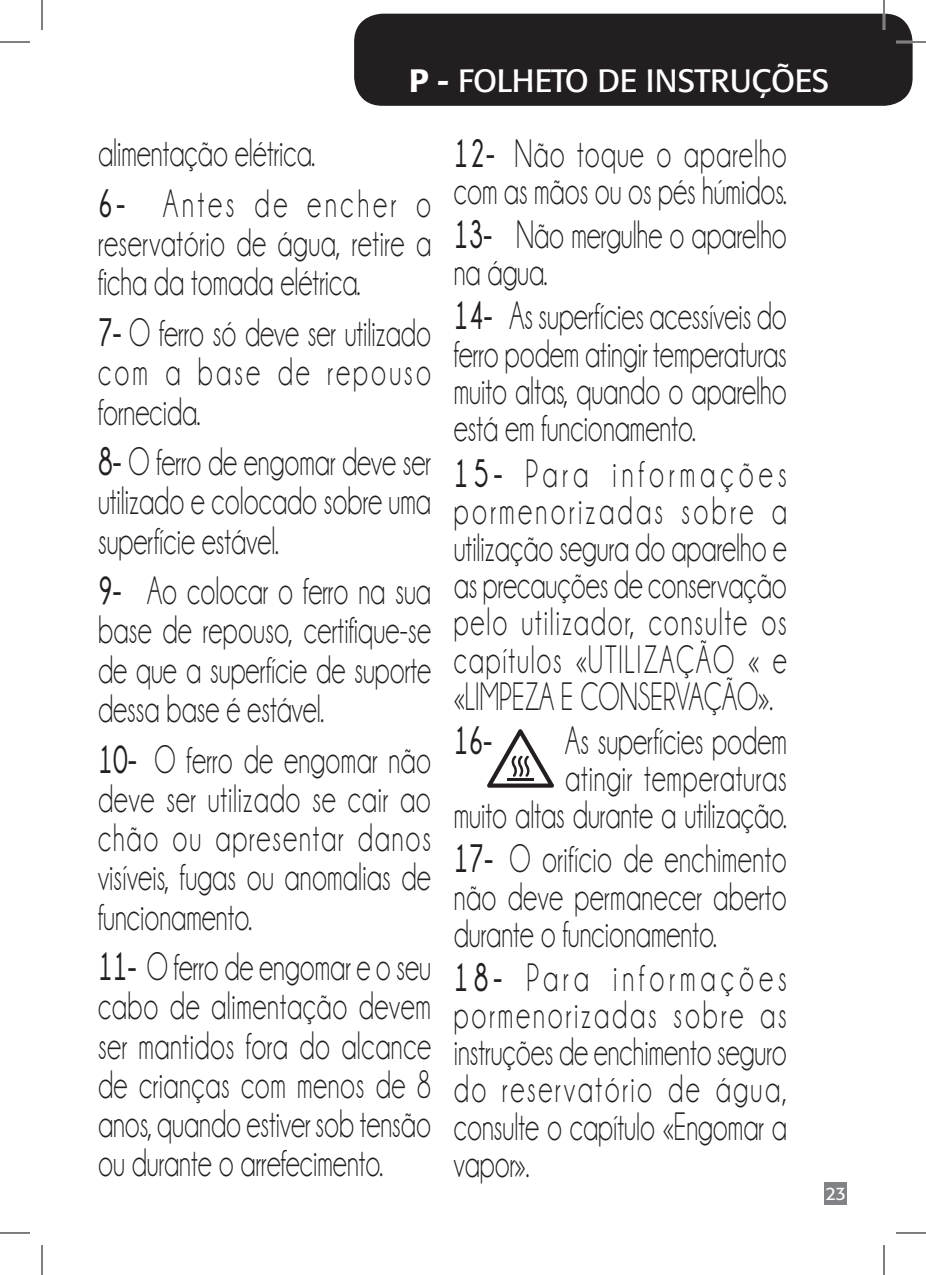
<style>
.page{position:relative;width:926px;height:1275px;background:#fff}
.page>*{position:absolute;margin:0;border:0;box-sizing:border-box;transform-origin:0 0}
.t1{font:40px/37.2px "Champagne&Limousines";color:#231f20;text-align:justify;scale:.69 1}
.t2{font:40px/39.2px "Champagne&Limousines";letter-spacing:.02em;color:#231f20;scale:.69 1}
.t3{font:700 40px "Champagne&Limousines";color:#231f20;scale:.69 1}
.t4{font:32px "Formata";letter-spacing:-.01em;color:#fff}
.t5{font:18px "Formata";color:#fff}
.s1{font-weight:500}
.s2{font-weight:700}
</style>
<div class="page">
<div style="left:824px;top:1182px;width:23px;height:22px;background:#808285"></div>
<div style="left:354px;top:14px;width:558px;height:92px;background:#231f20;border-radius:28px"></div>
<svg style="left:487px;top:729px;width:67px;height:58px"></svg>
<hr style="left:896px;top:41px;width:30px;height:2px;background:#fff">
<hr style="left:883px;top:0;width:2px;height:30px;background:#fff">
<hr style="left:0;top:42px;width:30px;height:1px;background:#000">
<hr style="left:896px;top:42px;width:30px;height:1px;background:#000">
<hr style="left:0;top:1232px;width:30px;height:1px;background:#000">
<hr style="left:896px;top:1232px;width:30px;height:1px;background:#000">
<hr style="left:42px;top:0;width:1px;height:30px;background:#000">
<hr style="left:42px;top:1245px;width:1px;height:30px;background:#000">
<hr style="left:884px;top:0;width:1px;height:30px;background:#000">
<hr style="left:884px;top:1245px;width:1px;height:30px;background:#000">
<p class="t4" style="left:409px;top:61px;width:421px"><span class="s1">P -</span> FOLHETO DE INSTRUÇÕES</p>
<p class="t1" style="left:98px;top:128px;width:484px;line-height:50.6px">alimentação elétrica.<br><span class="s2">6-</span> Antes de encher o</p>
<p class="t2" style="left:98px;top:224px;width:484px">reservatório de água, retire a ficha da tomada elétrica.</p>
<p class="t1" style="left:98px;top:313px;width:484px;line-height:39.2px"><span class="s2">7-</span> O ferro só deve ser utilizado com a base de repouso fornecida.</p>
<p class="t1" style="left:98px;top:442px;width:484px;line-height:39.2px"><span class="s2">8-</span> O ferro de engomar deve ser utilizado e colocado sobre uma superfície estável.</p>
<p class="t1" style="left:98px;top:571px;width:484px;line-height:39.2px"><span class="s2">9-</span> Ao colocar o ferro na sua base de repouso, certifique-se de que a superfície de suporte dessa base é estável.</p>
<p class="t1" style="left:98px;top:740px;width:484px;line-height:39.2px"><span class="s2">10-</span> O ferro de engomar não deve ser utilizado se cair ao chão ou apresentar danos visíveis, fugas ou anomalias de funcionamento.</p>
<p class="t1" style="left:98px;top:947px;width:484px;line-height:39.2px"><span class="s2">11-</span> O ferro de engomar e o seu cabo de alimentação devem ser mantidos fora do alcance de crianças com menos de 8 anos, quando estiver sob tensão ou durante o arrefecimento.</p>
<p class="t1" style="left:454px;top:135px;width:484px"><span class="s2">12-</span> Não toque o aparelho com as mãos ou os pés húmidos.</p>
<p class="t1" style="left:454px;top:216px;width:484px"><span class="s2">13-</span> Não mergulhe o aparelho na água.</p>
<p class="t1" style="left:454px;top:298px;width:484px"><span class="s2">14-</span> As superfícies acessíveis do ferro podem atingir temperaturas muito altas, quando o aparelho está em funcionamento.</p>
<p class="t1" style="left:454px;top:455px;width:484px"><span class="s2">15-</span> Para informações pormenorizadas sobre a utilização segura do aparelho e as precauções de conservação pelo utilizador, consulte os capítulos «UTILIZAÇÃO « e «LIMPEZA E CONSERVAÇÃO».</p>
<p class="t3" style="left:454px;top:718px;width:57px">16-</p>
<p class="t1" style="left:454px;top:722px;width:484px;text-align:right">As superfícies podem<br>atingir temperaturas<br>muito altas durante a utilização.</p>
<p class="t1" style="left:454px;top:841px;width:484px"><span class="s2">17-</span> O orifício de enchimento não deve permanecer aberto durante o funcionamento.</p>
<p class="t1" style="left:454px;top:959px;width:484px"><span class="s2">18-</span> Para informações pormenorizadas sobre as instruções de enchimento seguro do reservatório de água, consulte o capítulo «Engomar a vapor».</p>
<p class="t5" style="left:826px;top:1183px;width:22px">23</p>
</div>
